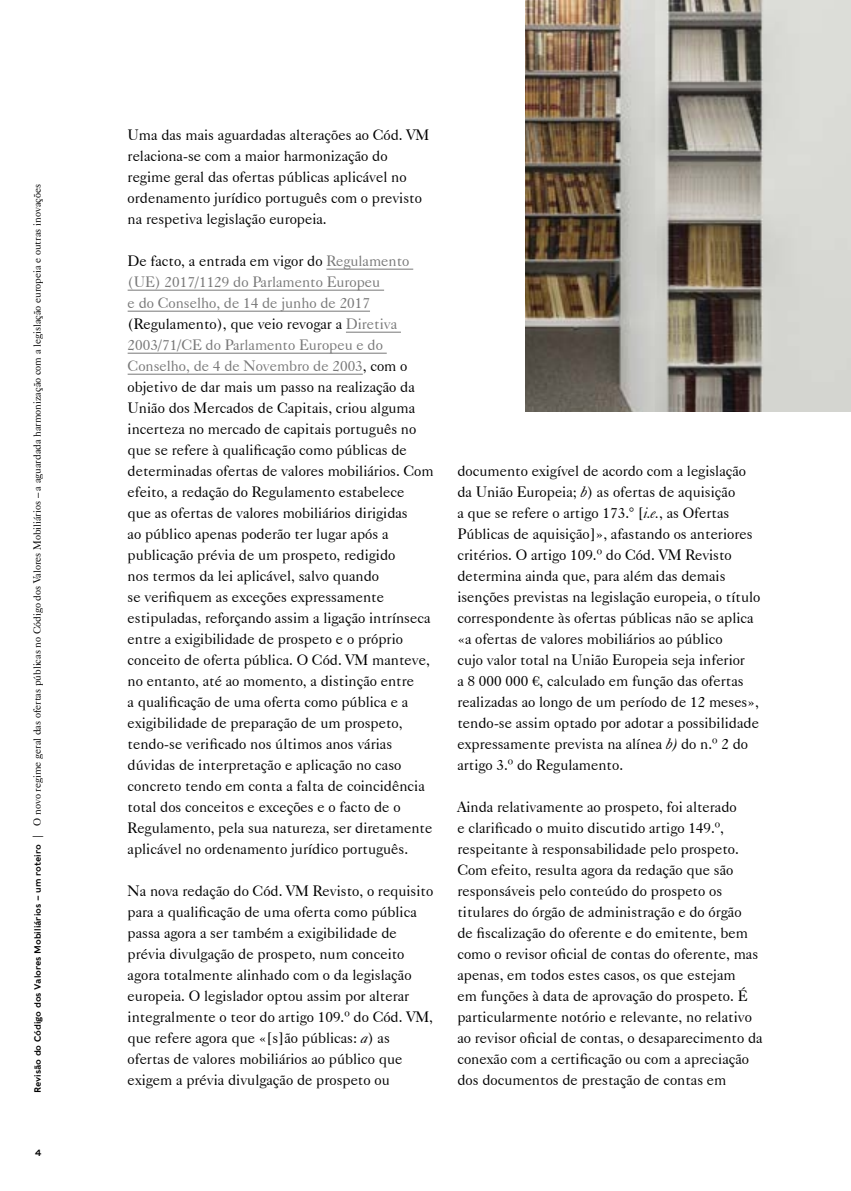
<style>
.page{position:relative;width:851px;height:1191px;background:#fff}
.page>*{position:absolute;margin:0;border:0;box-sizing:border-box;transform-origin:0 0}
.t1{font:15px/21px "Caslon 540 BT";color:#000}
.t2{font:10.5px "Caslon 540 BT";color:#000}
.t3{font:9px "Caslons Egyptian";color:#000}
.s1{font-family:"Caslons Egyptian";font-size:9px}
.s2{color:#787878}
.s3{font-style:italic}
</style>
<div class="page">
<hr style="left:326px;top:269px;width:87px;height:1px;background:#787878">
<hr style="left:128px;top:290px;width:256px;height:1px;background:#787878">
<hr style="left:128px;top:311px;width:242px;height:1px;background:#787878">
<hr style="left:346px;top:332px;width:55px;height:1px;background:#787878">
<hr style="left:128px;top:353px;width:258px;height:1px;background:#787878">
<hr style="left:128px;top:374px;width:235px;height:1px;background:#787878">
<img style="left:525px;top:0;width:325px;height:412px">
<p class="t2" style="left:31px;top:1093px;width:910px;rotate:-90deg"><span class="s1">Revisão do Código dos Valores Mobiliários – um roteiro</span> | O novo regime geral das ofertas públicas no Código dos Valores Mobiliários – a aguardada harmonização com a legislação europeia e outras inovações</p>
<p class="t3" style="left:35px;top:1147px;width:8px">4</p>
<p class="t1" style="left:128px;top:124px;width:303px">Uma das mais aguardadas alterações ao Cód. VM relaciona-se com a maior harmonização do regime geral das ofertas públicas aplicável no ordenamento jurídico português com o previsto na respetiva legislação europeia.</p>
<p class="t1" style="left:128px;top:250px;width:307px">De facto, a entrada em vigor do <span class="s2">Regulamento (UE) 2017/1129 do Parlamento Europeu<br>e do Conselho, de 14 de junho de 2017 </span>(Regulamento), que veio revogar a <span class="s2">Diretiva 2003/71/CE do Parlamento Europeu e do Conselho, de 4 de Novembro de 2003</span>, com o objetivo de dar mais um passo na realização da União dos Mercados de Capitais, criou alguma incerteza no mercado de capitais português no que se refere à qualificação como públicas de determinadas ofertas de valores mobiliários. Com efeito, a redação do Regulamento estabelece<br>que as ofertas de valores mobiliários dirigidas<br>ao público apenas poderão ter lugar após a publicação prévia de um prospeto, redigido<br>nos termos da lei aplicável, salvo quando<br>se verifiquem as exceções expressamente estipuladas, reforçando assim a ligação intrínseca entre a exigibilidade de prospeto e o próprio conceito de oferta pública. O Cód. VM manteve, no entanto, até ao momento, a distinção entre<br>a qualificação de uma oferta como pública e a exigibilidade de preparação de um prospeto, tendo-se verificado nos últimos anos várias dúvidas de interpretação e aplicação no caso concreto tendo em conta a falta de coincidência total dos conceitos e exceções e o facto de o Regulamento, pela sua natureza, ser diretamente aplicável no ordenamento jurídico português.</p>
<p class="t1" style="left:128px;top:880px;width:307px">Na nova redação do Cód. VM Revisto, o requisito para a qualificação de uma oferta como pública passa agora a ser também a exigibilidade de prévia divulgação de prospeto, num conceito agora totalmente alinhado com o da legislação europeia. O legislador optou assim por alterar integralmente o teor do artigo 109.º do Cód. VM, que refere agora que «[s]ão públicas: <span class="s3">a</span>) as ofertas de valores mobiliários ao público que exigem a prévia divulgação de prospeto ou</p>
<p class="t1" style="left:457px;top:460px;width:304px">documento exigível de acordo com a legislação da União Europeia; <span class="s3">b</span>) as ofertas de aquisição<br>a que se refere o artigo 173.° [<span class="s3">i.e.</span>, as Ofertas Públicas de aquisição]», afastando os anteriores critérios. O artigo 109.º do Cód. VM Revisto determina ainda que, para além das demais isenções previstas na legislação europeia, o título correspondente às ofertas públicas não se aplica «a ofertas de valores mobiliários ao público<br>cujo valor total na União Europeia seja inferior<br>a 8 000 000 €, calculado em função das ofertas realizadas ao longo de um período de 12 meses», tendo‑se assim optado por adotar a possibilidade expressamente prevista na alínea <span class="s3">b)</span> do n.º 2 do artigo 3.º do Regulamento.</p>
<p class="t1" style="left:457px;top:796px;width:307px">Ainda relativamente ao prospeto, foi alterado<br>e clarificado o muito discutido artigo 149.º, respeitante à responsabilidade pelo prospeto.<br>Com efeito, resulta agora da redação que são responsáveis pelo conteúdo do prospeto os titulares do órgão de administração e do órgão<br>de fiscalização do oferente e do emitente, bem como o revisor oficial de contas do oferente, mas apenas, em todos estes casos, os que estejam<br>em funções à data de aprovação do prospeto. É particularmente notório e relevante, no relativo ao revisor oficial de contas, o desaparecimento da conexão com a certificação ou com a apreciação dos documentos de prestação de contas em</p>
</div>
